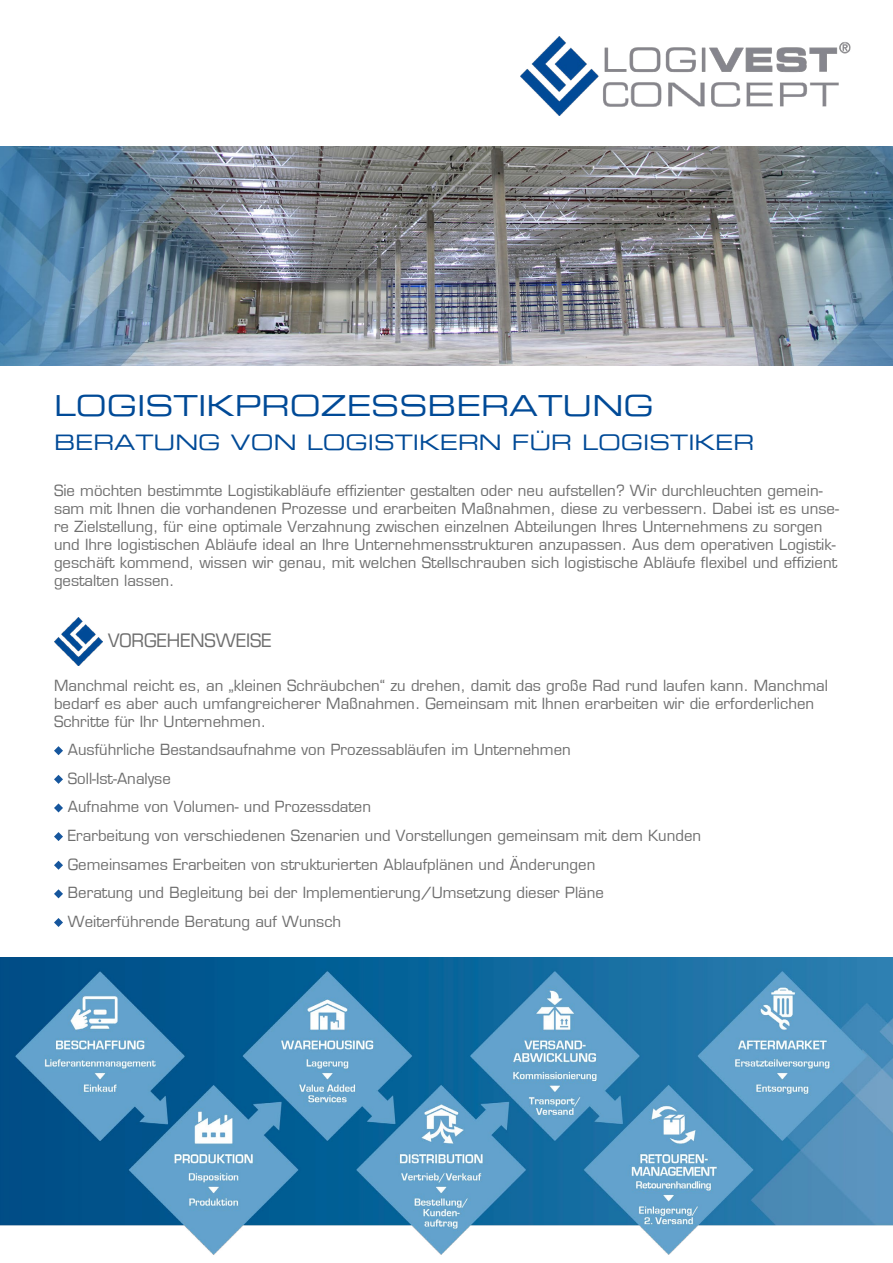
<style>
.page{position:relative;width:893px;height:1263px;background:#fff}
.page>*{position:absolute;margin:0;border:0;box-sizing:border-box;transform-origin:0 0}
.t1{font:28.5px "Eurostile Extended Two";color:#004a97}
.t2{font:21px "Eurostile Extended Two";color:#004a97}
.t3{font:18px "Eurostile";color:#6e6e6e}
.t4{font:15px/18px "Eurostile";color:#6e6e6e}
</style>
<div class="page">
<img style="left:0;top:147px;width:893px;height:219px">
<svg style="left:54px;top:746px;width:9px;height:9px"></svg>
<svg style="left:54px;top:775px;width:9px;height:9px"></svg>
<svg style="left:54px;top:803px;width:9px;height:9px"></svg>
<svg style="left:54px;top:832px;width:9px;height:9px"></svg>
<svg style="left:54px;top:861px;width:9px;height:9px"></svg>
<svg style="left:54px;top:889px;width:9px;height:9px"></svg>
<svg style="left:54px;top:918px;width:9px;height:9px"></svg>
<img style="left:521px;top:37px;width:330px;height:78px">
<img style="left:54px;top:617px;width:49px;height:49px">
<img style="left:0;top:957px;width:893px;height:298px">
<h1 class="t1" style="left:54px;top:386px;width:601px">LOGISTIKPROZESSBERATUNG</h1>
<h2 class="t2" style="left:54px;top:428px;width:702px">BERATUNG VON LOGISTIKERN FÜR LOGISTIKER</h2>
<p class="t4" style="left:54px;top:482px;width:786px">Sie möchten bestimmte Logistikabläufe effizienter gestalten oder neu aufstellen? Wir durchleuchten gemein&shy;sam mit Ihnen die vorhandenen Prozesse und erarbeiten Maßnahmen, diese zu verbessern. Dabei ist es unse&shy;re Zielstellung, für eine optimale Verzahnung zwischen einzelnen Abteilungen Ihres Unternehmens zu sorgen und Ihre logistischen Abläufe ideal an Ihre Unternehmensstrukturen anzupassen. Aus dem operativen Logistik&shy;geschäft kommend, wissen wir genau, mit welchen Stellschrauben sich logistische Abläufe flexibel und effizient gestalten lassen.</p>
<p class="t3" style="left:108px;top:629px;width:165px">VORGEHENSWEISE</p>
<p class="t4" style="left:54px;top:676px;width:775px">Manchmal reicht es, an „kleinen Schräubchen“ zu drehen, damit das große Rad rund laufen kann. Manchmal bedarf es aber auch umfangreicherer Maßnahmen. Gemeinsam mit Ihnen erarbeiten wir die erforderlichen<br>Schritte für Ihr Unternehmen.</p>
<p class="t4" style="left:68px;top:735px;width:635px;line-height:28.7px">Ausführliche Bestandsaufnahme von Prozessabläufen im Unternehmen<br>Soll-Ist-Analyse<br>Aufnahme von Volumen- und Prozessdaten<br>Erarbeitung von verschiedenen Szenarien und Vorstellungen gemeinsam mit dem Kunden Gemeinsames Erarbeiten von strukturierten Ablaufplänen und Änderungen<br>Beratung und Begleitung bei der Implementierung/Umsetzung dieser Pläne Weiterführende Beratung auf Wunsch</p>
</div>
